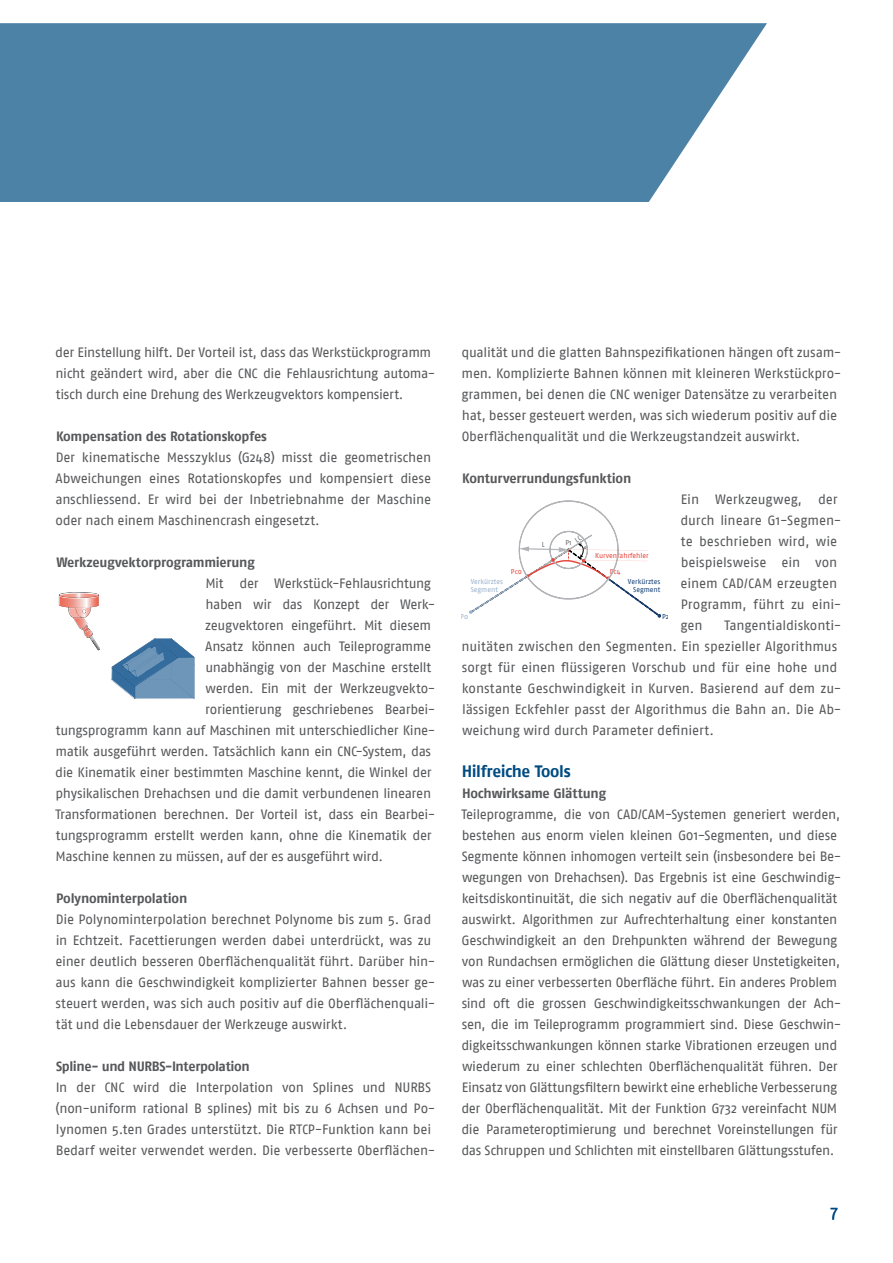
<style>
.page{position:relative;width:893px;height:1263px;background:#fff}
.page>*{position:absolute;margin:0;border:0;box-sizing:border-box;transform-origin:0 0}
.t1{font:18px "Fago No";color:#004c82}
.t2{font:700 16.5px "Fago No";letter-spacing:-.025em;color:#004c82}
.t3{font:13.5px/21px "Fago No";letter-spacing:-.02em;color:#57585a}
.t4{font:700 13.5px "Fago No";letter-spacing:-.02em;color:#57585a}
.t5{font:7.05px "Fago No";color:#e6453c}
.t6{font:7.05px/8.6px "Fago No";color:#9ab2cd}
.t7{font:7.05px/8.6px "Fago No";color:#154076;text-align:right}
.t8{font:7.05px "Fago No";color:#696a6f}
</style>
<div class="page">
<svg style="left:1px;top:23px;width:766px;height:179px;background:#5a8bad"></svg>
<hr style="left:0;top:23px;width:1px;height:179px;background:#004c82">
<img style="left:58px;top:592px;width:137px;height:107px">
<svg style="left:60px;top:593px;width:40px;height:57px"></svg>
<svg style="left:112px;top:639px;width:82px;height:60px"></svg>
<svg style="left:469px;top:501px;width:192px;height:117px"></svg>
<p class="t3" style="left:55px;top:342px;width:382px">der Einstellung hilft. Der Vorteil ist, dass das Werkstückprogramm nicht geändert wird, aber die CNC die Fehlausrichtung automa&shy;tisch durch eine Drehung des Werkzeugvektors kompensiert.</p>
<p class="t4" style="left:56px;top:428px;width:212px">Kompensation des Rotationskopfes</p>
<p class="t3" style="left:55px;top:447px;width:377px;text-align:justify">Der kinematische Messzyklus (G248) misst die geometrischen Abweichungen eines Rotationskopfes und kompensiert diese anschliessend. Er wird bei der Inbetriebnahme der Maschine oder nach einem Maschinencrash eingesetzt.</p>
<p class="t4" style="left:56px;top:554px;width:200px">Werkzeugvektorprogrammierung</p>
<p class="t3" style="left:205px;top:573px;width:227px">Mit der Werkstück-Fehlausrichtung</p>
<p class="t3" style="left:205px;top:594px;width:231px">haben wir das Konzept der Werk-</p>
<p class="t3" style="left:205px;top:615px;width:227px">zeugvektoren eingeführt. Mit diesem</p>
<p class="t3" style="left:205px;top:636px;width:227px">Ansatz können auch Teileprogramme</p>
<p class="t3" style="left:205px;top:657px;width:227px">unabhängig von der Maschine erstellt</p>
<p class="t3" style="left:206px;top:678px;width:231px">werden. Ein mit der Werkzeugvekto-</p>
<p class="t3" style="left:205px;top:699px;width:232px">rorientierung geschriebenes Bearbei-</p>
<p class="t3" style="left:56px;top:720px;width:381px">tungsprogramm kann auf Maschinen mit unterschiedlicher Kine-</p>
<p class="t3" style="left:56px;top:741px;width:377px">matik ausgeführt werden. Tatsächlich kann ein CNC-System, das</p>
<p class="t3" style="left:55px;top:762px;width:378px">die Kinematik einer bestimmten Maschine kennt, die Winkel der</p>
<p class="t3" style="left:56px;top:783px;width:377px">physikalischen Drehachsen und die damit verbundenen linearen</p>
<p class="t3" style="left:55px;top:804px;width:382px">Transformationen berechnen. Der Vorteil ist, dass ein Bearbei-</p>
<p class="t3" style="left:56px;top:825px;width:377px">tungsprogramm erstellt werden kann, ohne die Kinematik der</p>
<p class="t3" style="left:56px;top:846px;width:329px">Maschine kennen zu müssen, auf der es ausgeführt wird.</p>
<p class="t4" style="left:56px;top:890px;width:133px">Polynominterpolation</p>
<p class="t3" style="left:55px;top:909px;width:382px">Die Polynominterpolation berechnet Polynome bis zum 5. Grad in Echtzeit. Facettierungen werden dabei unterdrückt, was zu einer deutlich besseren Oberflächenqualität führt. Darüber hin&shy;aus kann die Geschwindigkeit komplizierter Bahnen besser ge&shy;steuert werden, was sich auch positiv auf die Oberflächenquali&shy;tät und die Lebensdauer der Werkzeuge auswirkt.</p>
<p class="t4" style="left:56px;top:1059px;width:195px">Spline- und NURBS-Interpolation</p>
<p class="t3" style="left:56px;top:1077px;width:381px">In der CNC wird die Interpolation von Splines und NURBS (non-uniform rational B splines) mit bis zu 6 Achsen und Po&shy;lynomen 5.ten Grades unterstützt. Die RTCP-Funktion kann bei Bedarf weiter verwendet werden. Die verbesserte Oberflächen-</p>
<p class="t3" style="left:461px;top:342px;width:382px">qualität und die glatten Bahnspezifikationen hängen oft zusam&shy;men. Komplizierte Bahnen können mit kleineren Werkstückpro&shy;grammen, bei denen die CNC weniger Datensätze zu verarbeiten hat, besser gesteuert werden, was sich wiederum positiv auf die Oberflächenqualität und die Werkzeugstandzeit auswirkt.</p>
<p class="t4" style="left:462px;top:471px;width:171px">Konturverrundungsfunktion</p>
<p class="t3" style="left:680px;top:489px;width:163px">Ein Werkzeugweg, der durch lineare G1-Segmen&shy;te beschrieben wird, wie beispielsweise ein von einem CAD/CAM erzeugten<br>Programm, führt zu eini&shy;gen</p>
<p class="t8" style="left:565px;top:539px;width:8px">P1</p>
<p class="t8" style="left:542px;top:540px;width:4px">L</p>
<p class="t5" style="left:595px;top:552px;width:55px">Kurvenfahrfehler</p>
<p class="t5" style="left:610px;top:568px;width:12px">Pc4</p>
<p class="t5" style="left:511px;top:567px;width:12px">Pc0</p>
<p class="t6" style="left:471px;top:577px;width:34px">Verkürztes<br>Segment</p>
<p class="t7" style="left:628px;top:577px;width:34px">Verkürztes<br>Segment</p>
<p class="t6" style="left:460px;top:612px;width:9px">P0</p>
<p class="t7" style="left:662px;top:612px;width:8px">P2</p>
<p class="t3" style="left:462px;top:615px;width:381px;text-indent:263px">Tangentialdiskonti&shy;nuitäten zwischen den Segmenten. Ein spezieller Algorithmus sorgt für einen flüssigeren Vorschub und für eine hohe und konstante Geschwindigkeit in Kurven. Basierend auf dem zu&shy;lässigen Eckfehler passt der Algorithmus die Bahn an. Die Ab&shy;weichung wird durch Parameter definiert.</p>
<p class="t2" style="left:462px;top:762px;width:110px">Hilfreiche Tools</p>
<p class="t4" style="left:462px;top:785px;width:145px">Hochwirksame Glättung</p>
<p class="t3" style="left:461px;top:804px;width:382px">Teileprogramme, die von CAD/CAM-Systemen generiert werden, bestehen aus enorm vielen kleinen G01-Segmenten, und diese Segmente können inhomogen verteilt sein (insbesondere bei Be&shy;wegungen von Drehachsen). Das Ergebnis ist eine Geschwindig&shy;keitsdiskontinuität, die sich negativ auf die Oberflächenqualität auswirkt. Algorithmen zur Aufrechterhaltung einer konstanten Geschwindigkeit an den Drehpunkten während der Bewegung von Rundachsen ermöglichen die Glättung dieser Unstetigkeiten, was zu einer verbesserten Oberfläche führt. Ein anderes Problem sind oft die grossen Geschwindigkeitsschwankungen der Ach&shy;sen, die im Teileprogramm programmiert sind. Diese Geschwin&shy;digkeitsschwankungen können starke Vibrationen erzeugen und wiederum zu einer schlechten Oberflächenqualität führen. Der Einsatz von Glättungsfiltern bewirkt eine erhebliche Verbesserung der Oberflächenqualität. Mit der Funktion G732 vereinfacht NUM die Parameteroptimierung und berechnet Voreinstellungen für das Schruppen und Schlichten mit einstellbaren Glättungsstufen.</p>
<h1 class="t1" style="left:830px;top:1202px;width:9px">7</h1>
</div>
